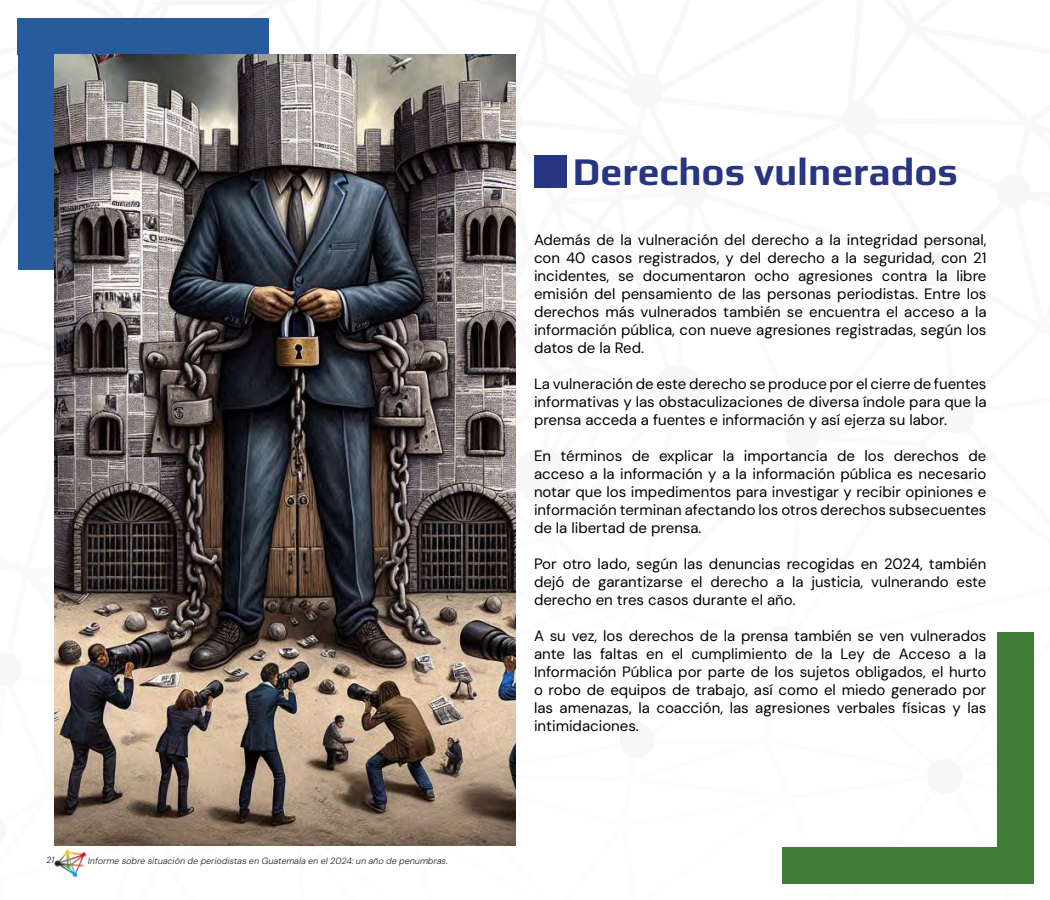
<style>
.page{position:relative;width:1050px;height:900px;background:#fff}
.page>*{position:absolute;margin:0;border:0;box-sizing:border-box;transform-origin:0 0}
.t1{font:700 39px "Play";color:#283583}
.t2{font:15px/18px "DM Sans 9 pt";color:#000;text-align:justify}
.t3{font:italic 9px "DM Sans 9 pt";color:#262626}
</style>
<div class="page">
<img style="left:54px;top:849px;width:33px;height:29px">
<div style="left:18px;top:18px;width:251px;height:37px;background:#275b9b"></div>
<div style="left:18px;top:18px;width:37px;height:251px;background:#275b9b"></div>
<div style="left:783px;top:847px;width:251px;height:37px;background:#3f7c35"></div>
<div style="left:997px;top:632px;width:37px;height:252px;background:#3f7c35"></div>
<div style="left:534px;top:155px;width:32px;height:32px;background:#283583"></div>
<img style="left:54px;top:54px;width:462px;height:792px">
<p class="t3" style="left:46px;top:854px;width:11px">21</p>
<p class="t3" style="left:88px;top:855px;width:363px">Informe sobre situación de periodistas en Guatemala en el2024:un año de penumbras.</p>
<h1 class="t1" style="left:573px;top:144px;width:387px">Derechos vulnerados</h1>
<p class="t2" style="left:534px;top:231px;width:454px">Además de la vulneración del derecho a la integridad personal, con 40 casos registrados, y del derecho a la seguridad, con 21 incidentes, se documentaron ocho agresiones contra la libre emisión del pensamiento de las personas periodistas. Entre los derechos más vulnerados también se encuentra el acceso a la información pública, con nueve agresiones registradas, según los datos de la Red.</p>
<p class="t2" style="left:534px;top:375px;width:454px">La vulneración de este derecho se produce por el cierre de fuentes informativas y las obstaculizaciones de diversa índole para que la prensa acceda a fuentes e información y así ejerza su labor.</p>
<p class="t2" style="left:534px;top:447px;width:454px">En términos de explicar la importancia de los derechos de acceso a la información y a la información pública es necesario notar que los impedimentos para investigar y recibir opiniones e información terminan afectando los otros derechos subsecuentes de la libertad de prensa.</p>
<p class="t2" style="left:534px;top:555px;width:454px">Por otro lado, según las denuncias recogidas en 2024, también dejó de garantizarse el derecho a la justicia, vulnerando este derecho en tres casos durante el año.</p>
<p class="t2" style="left:534px;top:627px;width:454px">A su vez, los derechos de la prensa también se ven vulnerados ante las faltas en el cumplimiento de la Ley de Acceso a la Información Pública por parte de los sujetos obligados, el hurto o robo de equipos de trabajo, así como el miedo generado por las amenazas, la coacción, las agresiones verbales físicas y las intimidaciones.</p>
</div>
